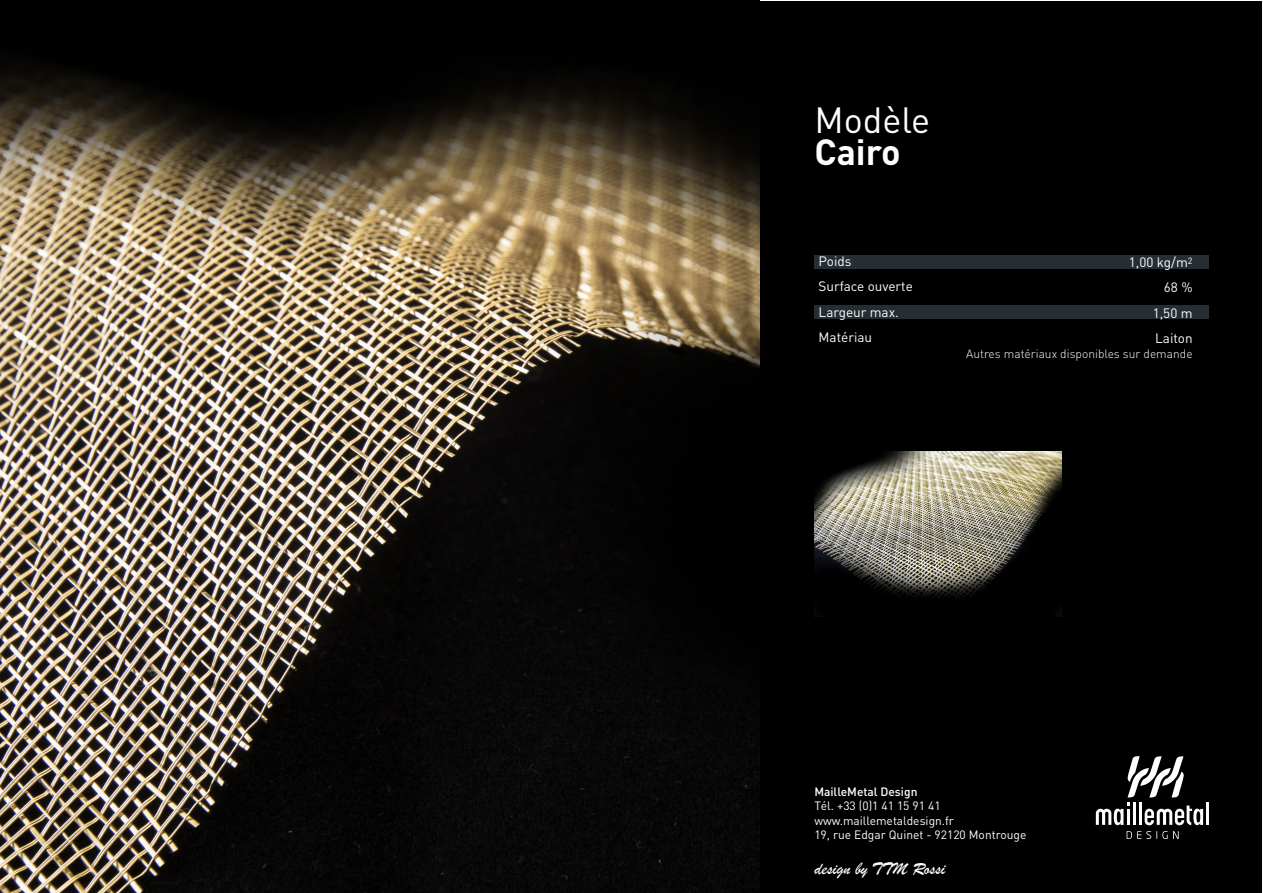
<style>
.page{position:relative;width:1263px;height:893px;background:#fff}
.page>*{position:absolute;margin:0;border:0;box-sizing:border-box;transform-origin:0 0}
.t1{font:36px "DIN";color:#fff}
.t2{font:700 36px "DIN";color:#fff}
.t3{font:18px "Brush Script";color:#fff}
.t4{font:13.5px "DIN";color:#fff}
.t5{font:12px "DIN";color:#fff}
.t6{font:300 12px "DIN";color:#fff}
.t7{font:500 12px "DIN";color:#fff}
</style>
<div class="page">
<div style="left:1px;top:1px;width:1261px;height:891px;background:#000001"></div>
<hr style="left:1206px;top:803px;width:3px;height:22px;background:#fff">
<svg style="left:1096px;top:756px;width:107px;height:69px"></svg>
<svg style="left:1126px;top:831px;width:52px;height:8px"></svg>
<div style="left:814px;top:255px;width:395px;height:14px;background:#252e33"></div>
<div style="left:814px;top:306px;width:395px;height:13px;background:#252e33"></div>
<img style="left:1px;top:67px;width:758px;height:826px">
<img style="left:814px;top:451px;width:248px;height:165px">
<p class="t1" style="left:814px;top:97px;width:118px">Modèle</p>
<p class="t2" style="left:814px;top:129px;width:88px">Cairo</p>
<p class="t4" style="left:819px;top:253px;width:34px">Poids</p>
<p class="t4" style="left:819px;top:278px;width:96px">Surface ouverte</p>
<p class="t4" style="left:819px;top:303px;width:82px">Largeur max.</p>
<p class="t4" style="left:819px;top:328px;width:55px">Matériau</p>
<p class="t4" style="left:1129px;top:254px;width:65px">1,00 kg/m<sup>2</sup></p>
<p class="t4" style="left:1164px;top:279px;width:30px">68 %</p>
<p class="t4" style="left:1153px;top:304px;width:41px">1,50 m</p>
<p class="t4" style="left:1155px;top:330px;width:39px">Laiton</p>
<p class="t6" style="left:966px;top:346px;width:228px">Autres matériaux disponibles sur demande</p>
<p class="t7" style="left:814px;top:784px;width:105px">MailleMetal Design</p>
<p class="t5" style="left:814px;top:798px;width:128px">Tél. +33 (0)1 41 15 91 41</p>
<p class="t5" style="left:814px;top:813px;width:141px">www.maillemetaldesign.fr</p>
<p class="t5" style="left:814px;top:827px;width:213px">19, rue Edgar Quinet - 92120 Montrouge</p>
<p class="t3" style="left:814px;top:857px;width:132px">design by TTM Rossi</p>
</div>
